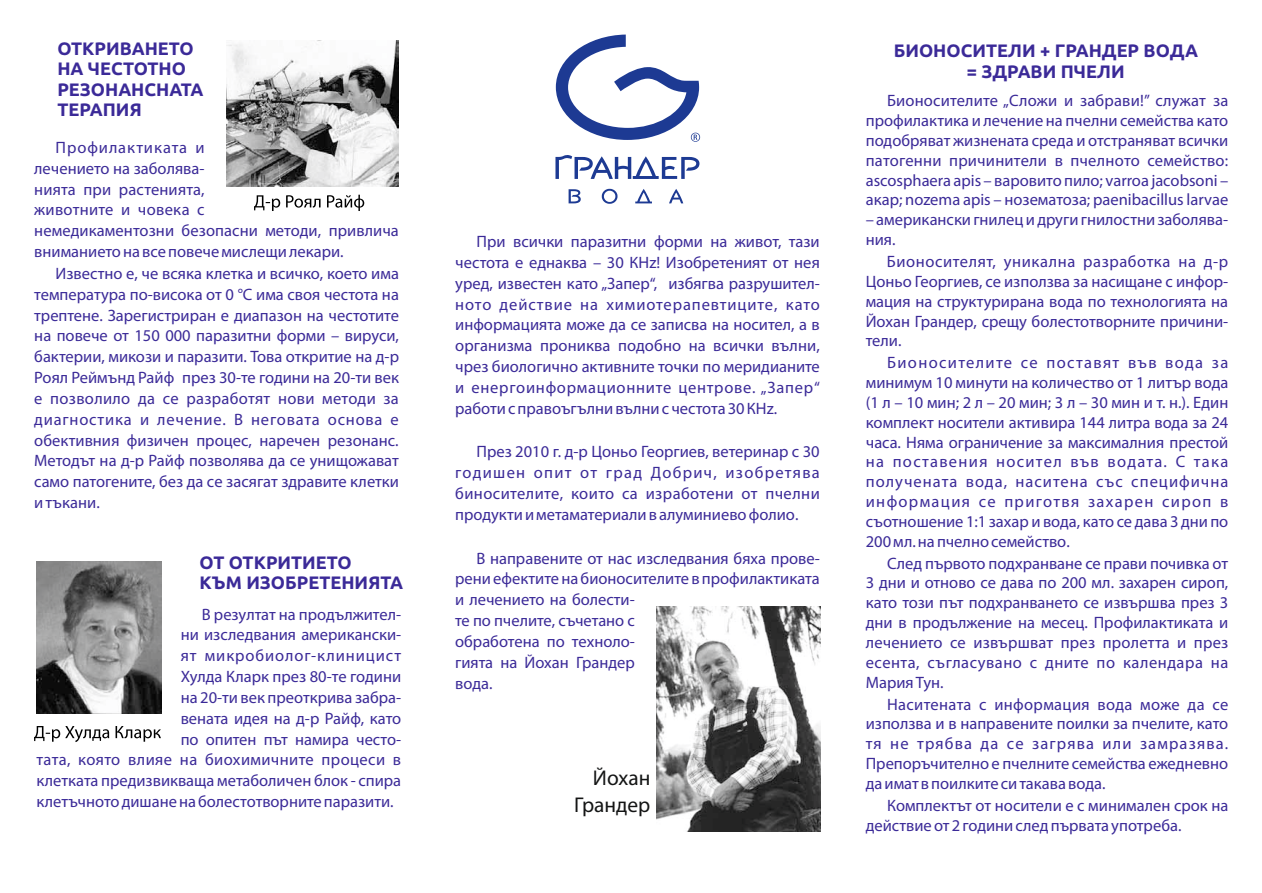
<style>
.page{position:relative;width:1262px;height:893px;background:#fff}
.page>*{position:absolute;margin:0;border:0;box-sizing:border-box;transform-origin:0 0}
.t1{font:21.45px/27px "Myriad Pro";color:#141515;text-align:right}
.t2{font:700 18px/20.2px "Ubuntu";color:#3b2a98}
.t3{font:16.5px/20.9px "Myriad Pro";color:#3b2a98;text-align:justify}
.t4{font:16.5px "Myriad Pro";letter-spacing:.025em;color:#3b2a98}
.t5{font:16.5px "Myriad Pro";letter-spacing:.055em;color:#3b2a98}
</style>
<div class="page">
<img style="left:226px;top:40px;width:173px;height:147px">
<svg style="left:34px;top:726px;width:127px;height:16px"></svg>
<img style="left:37px;top:561px;width:124px;height:152px">
<img style="left:657px;top:607px;width:164px;height:224px">
<svg style="left:556px;top:35px;width:144px;height:107px"></svg>
<svg style="left:555px;top:155px;width:144px;height:24px"></svg>
<svg style="left:568px;top:189px;width:115px;height:15px"></svg>
<svg style="left:254px;top:195px;width:110px;height:16px"></svg>
<p class="t2" style="left:57px;top:40px;width:148px">ОТКРИВАНЕТО<br>НА ЧЕСТОТНО<br>РЕЗОНАНСНАТА<br>ТЕРАПИЯ</p>
<p class="t2" style="left:893px;top:42px;width:306px;text-align:center">БИОНОСИТЕЛИ + ГРАНДЕР ВОДА = ЗДРАВИ ПЧЕЛИ</p>
<p class="t3" style="left:865px;top:92px;width:364px;line-height:19.8px;text-indent:21px">Бионосителите „Сложи и забрави!” служат за профилактика и лечение на пчелни семейства като подобряват жизнената среда и отстраняват всички патогенни причинители в пчелното семейство: ascosphaera apis – варовито пило; varroa jacobsoni – акар; nozema apis – нозематоза; paenibacillus larvae</p>
<p class="t3" style="left:865px;top:211px;width:364px;line-height:19.8px">– американски гнилец и други гнилостни заболява&shy;ния.</p>
<p class="t3" style="left:865px;top:253px;width:364px;line-height:19.8px;text-indent:21px">Бионосителят, уникална разработка на д-р Цоньо Георгиев, се използва за насищане с инфор&shy;мация на структурирана вода по технологията на Йохан Грандер, срещу болестотворните причини&shy;тели.</p>
<p class="t3" style="left:34px;top:138px;width:366px;text-align:left;text-indent:21px">Профилактиката и<br>лечението на заболява-<br>нията при растенията,<br>животните и човека с<br>немедикаментозни безопасни методи, привлича вниманието на все повече мислещи лекари.</p>
<p class="t3" style="left:455px;top:232px;width:366px;text-indent:21px">При всички паразитни форми на живот, тази честота е еднаква – 30 КHz! Изобретеният от нея уред, известен като „Запер“, избягва разрушител&shy;ното действие на химиотерапевтиците, като информацията може да се записва на носител, а в организма прониква подобно на всички вълни, чрез биологично активните точки по меридианите и енергоинформационните центрове. „Запер“ работи с правоъгълни вълни с честота 30 КHz.</p>
<p class="t3" style="left:455px;top:443px;width:366px;text-indent:21px">През 2010 г. д-р Цоньо Георгиев, ветеринар с 30 годишен опит от град Добрич, изобретява биносителите, които са изработени от пчелни продукти и метаматериали в алуминиево фолио.</p>
<p class="t3" style="left:455px;top:549px;width:366px;text-align:left;text-indent:21px">В направените от нас изследвания бяха прове&shy;рени ефектите на бионосителите в профилактиката и лечението на болести-<br>те по пчелите, съчетано с<br>обработена по техноло-<br>гията на Йохан Грандер<br>вода.</p>
<p class="t3" style="left:34px;top:264px;width:366px;text-indent:21px">Известно е, че всяка клетка и всичко, което има температура по-висока от 0 °С има своя честота на трептене. Зарегистриран е диапазон на честотите на повече от 150 000 паразитни форми – вируси, бактерии, микози и паразити. Това откритие на д-р Роял Реймънд Райф през 30-те години на 20-ти век е позволило да се разработят нови методи за диагностика и лечение. В неговата основа е обективния физичен процес, наречен резонанс.<br>Методът на д-р Райф позволява да се унищожават само патогените, без да се засягат здравите клетки и тъкани.</p>
<p class="t3" style="left:865px;top:354px;width:364px;line-height:19.8px;text-indent:21px">Бионосителите се поставят във вода за минимум 10 минути на количество от 1 литър вода (1 л – 10 мин; 2 л – 20 мин; 3 л – 30 мин и т. н.). Един комплект носители активира 144 литра вода за 24 часа. Няма ограничение за максималния престой на поставения носител във водата. С така получената вода, наситена със специфична информация се приготвя захарен сироп в съотношение 1:1 захар и вода, като се дава 3 дни по 200 мл. на пчелно семейство.</p>
<p class="t2" style="left:200px;top:553px;width:205px">ОТ ОТКРИТИЕТО<br>КЪМ ИЗОБРЕТЕНИЯТА</p>
<p class="t3" style="left:865px;top:554px;width:364px;line-height:19.8px;text-indent:21px">След първото подхранване се прави почивка от 3 дни и отново се дава по 200 мл. захарен сироп, като този път подхранването се извършва през 3 дни в продължение на месец. Профилактиката и лечението се извършват през пролетта и през есента, съгласувано с дните по календара на Мария Тун.</p>
<p class="t3" style="left:865px;top:695px;width:364px;line-height:19.8px;text-indent:21px">Наситената с информация вода може да се използва и в направените поилки за пчелите, като тя не трябва да се загрява или замразява.<br>Препоръчително е пчелните семейства ежедневно да имат в поилките си такава вода.</p>
<p class="t3" style="left:202px;top:605px;width:201px">В резултат на продължител-</p>
<p class="t3" style="left:181px;top:625px;width:222px">ни изследвания американски-</p>
<p class="t5" style="left:181px;top:648px;width:222px">ят микробиолог-клиницист</p>
<p class="t3" style="left:181px;top:667px;width:222px">Хулда Кларк през 80-те години</p>
<p class="t3" style="left:181px;top:688px;width:222px">на 20-ти век преоткрива забра-</p>
<p class="t3" style="left:181px;top:709px;width:222px">вената идея на д-р Райф, като</p>
<p class="t3" style="left:181px;top:730px;width:222px">по опитен път намира често-</p>
<p class="t4" style="left:37px;top:753px;width:366px">тата, която влияе на биохимичните процеси в</p>
<p class="t3" style="left:37px;top:771px;width:366px">клетката предизвикваща метаболичен блок - спира</p>
<p class="t3" style="left:37px;top:792px;width:358px">клетъчното дишане на болестотворните паразити.</p>
<h1 class="t1" style="left:574px;top:766px;width:78px">Йохан<br>Грандер</h1>
<p class="t3" style="left:865px;top:796px;width:364px;line-height:19.8px;text-indent:21px">Комплектът от носители е с минимален срок на действие от 2 години след първата употреба.</p>
</div>
